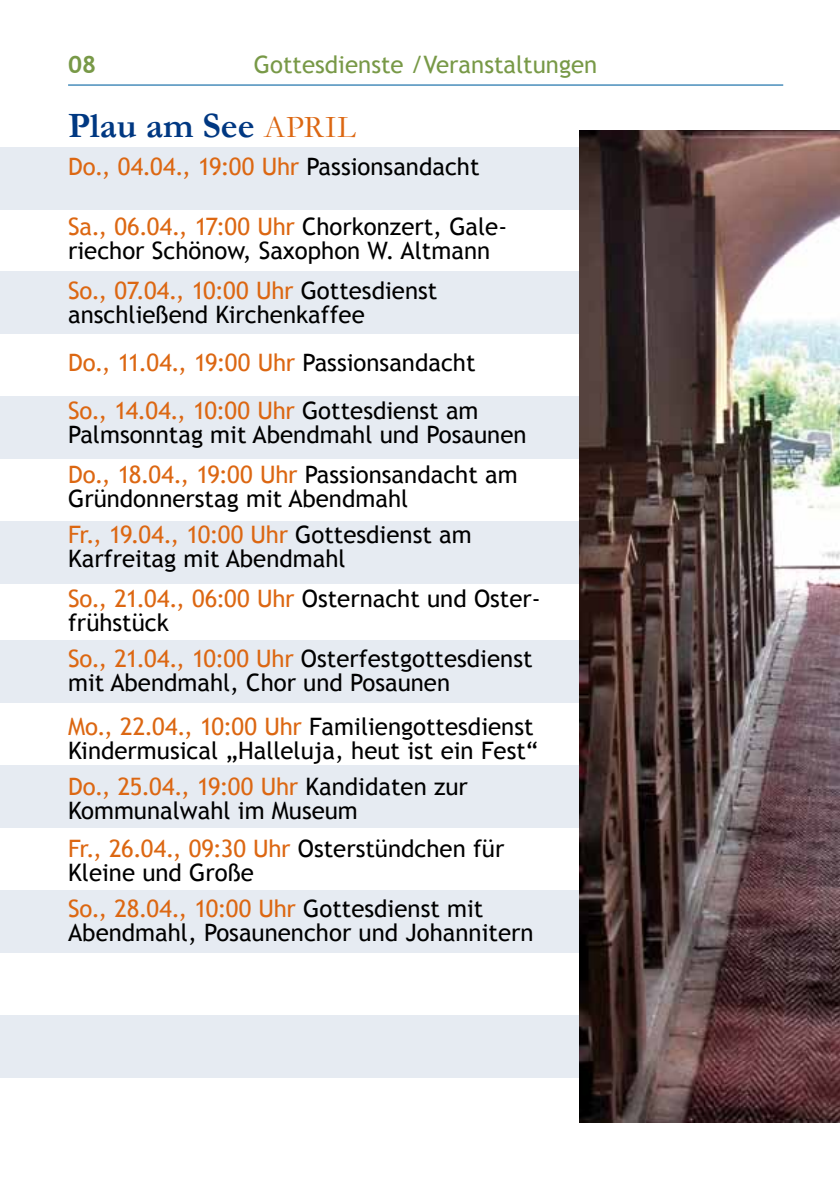
<style>
.page{position:relative;width:840px;height:1191px;background:#fff}
.page>*{position:absolute;margin:0;border:0;box-sizing:border-box;transform-origin:0 0}
.t1{font:700 36px "Garamond";color:#003882}
.t2{font:24px/36px "Trebuchet MS";color:#000}
.t3{font:24px/48px "Trebuchet MS";color:#dc6712}
.t4{font:24px "Trebuchet MS";color:#789947}
.t5{font:700 24px "Trebuchet MS";color:#789947}
.s1{font-weight:400;font-size:32px;color:#dc6712}
.s2{color:#000}
.s3{color:#dc6712}
</style>
<div class="page">
<div style="left:0;top:147px;width:839px;height:62px;background:#e6ebf2"></div>
<div style="left:0;top:272px;width:839px;height:62px;background:#e6ebf2"></div>
<div style="left:0;top:396px;width:839px;height:63px;background:#e6ebf2"></div>
<div style="left:0;top:521px;width:839px;height:62px;background:#e6ebf2"></div>
<div style="left:0;top:640px;width:839px;height:63px;background:#e6ebf2"></div>
<div style="left:0;top:765px;width:839px;height:62px;background:#e6ebf2"></div>
<div style="left:0;top:890px;width:839px;height:62px;background:#e6ebf2"></div>
<div style="left:0;top:1014px;width:839px;height:63px;background:#e6ebf2"></div>
<hr style="left:68px;top:84px;width:714px;height:2px;background:#488dbb">
<img style="left:579px;top:130px;width:260px;height:993px">
<p class="t5" style="left:68px;top:50px;width:30px">08</p>
<p class="t4" style="left:254px;top:50px;width:345px">Gottesdienste /Veranstaltungen</p>
<h1 class="t1" style="left:68px;top:104px;width:278px">Plau am See <span class="s1">April</span></h1>
<p class="t3" style="left:68px;top:143px;width:413px">Do., 04.04., 19:00 Uhr <span class="s2">Passionsandacht</span></p>
<p class="t2" style="left:68px;top:215px;width:440px;line-height:24px"><span class="s3">Sa., 06.04., 17:00 Uhr</span> Chorkonzert, Gale&shy;riechor Schönow, Saxophon W. Altmann</p>
<p class="t2" style="left:68px;top:279px;width:370px;line-height:24px"><span class="s3">So., 07.04., 10:00 Uhr</span> Gottesdienst anschließend Kirchenkaffee</p>
<p class="t3" style="left:68px;top:339px;width:411px">Do., 11.04., 19:00 Uhr <span class="s2">Passionsandacht<br></span>So., 14.04., 10:00 Uhr <span class="s2">Gottesdienst am</span></p>
<p class="t2" style="left:68px;top:415px;width:460px;line-height:40px">Palmsonntag mit Abendmahl und Posaunen<br><span class="s3">Do., 18.04., 19:00 Uhr</span> Passionsandacht am</p>
<p class="t2" style="left:68px;top:481px;width:405px">Gründonnerstag mit Abendmahl<br><span class="s3">Fr., 19.04., 10:00 Uhr</span> Gottesdienst am</p>
<p class="t2" style="left:68px;top:539px;width:474px;line-height:40px">Karfreitag mit Abendmahl<br><span class="s3">So., 21.04., 06:00 Uhr</span> Osternacht und Oster-</p>
<p class="t2" style="left:68px;top:605px;width:465px">frühstück<br><span class="s3">So., 21.04., 10:00 Uhr</span> Osterfestgottesdienst</p>
<p class="t2" style="left:68px;top:661px;width:467px;line-height:44px">mit Abendmahl, Chor und Posaunen<br><span class="s3">Mo., 22.04., 10:00 Uhr</span> Familiengottesdienst</p>
<p class="t2" style="left:68px;top:733px;width:471px">Kindermusical „Halleluja, heut ist ein Fest“<br><span class="s3">Do., 25.04., 19:00 Uhr</span> Kandidaten zur</p>
<p class="t2" style="left:68px;top:792px;width:437px;line-height:38px">Kommunalwahl im Museum<br><span class="s3">Fr., 26.04., 09:30 Uhr</span> Osterstündchen für</p>
<p class="t2" style="left:68px;top:855px;width:416px">Kleine und Große<br><span class="s3">So., 28.04., 10:00 Uhr</span> Gottesdienst mit</p>
<p class="t2" style="left:68px;top:915px;width:467px">Abendmahl, Posaunenchor und Johannitern</p>
</div>
